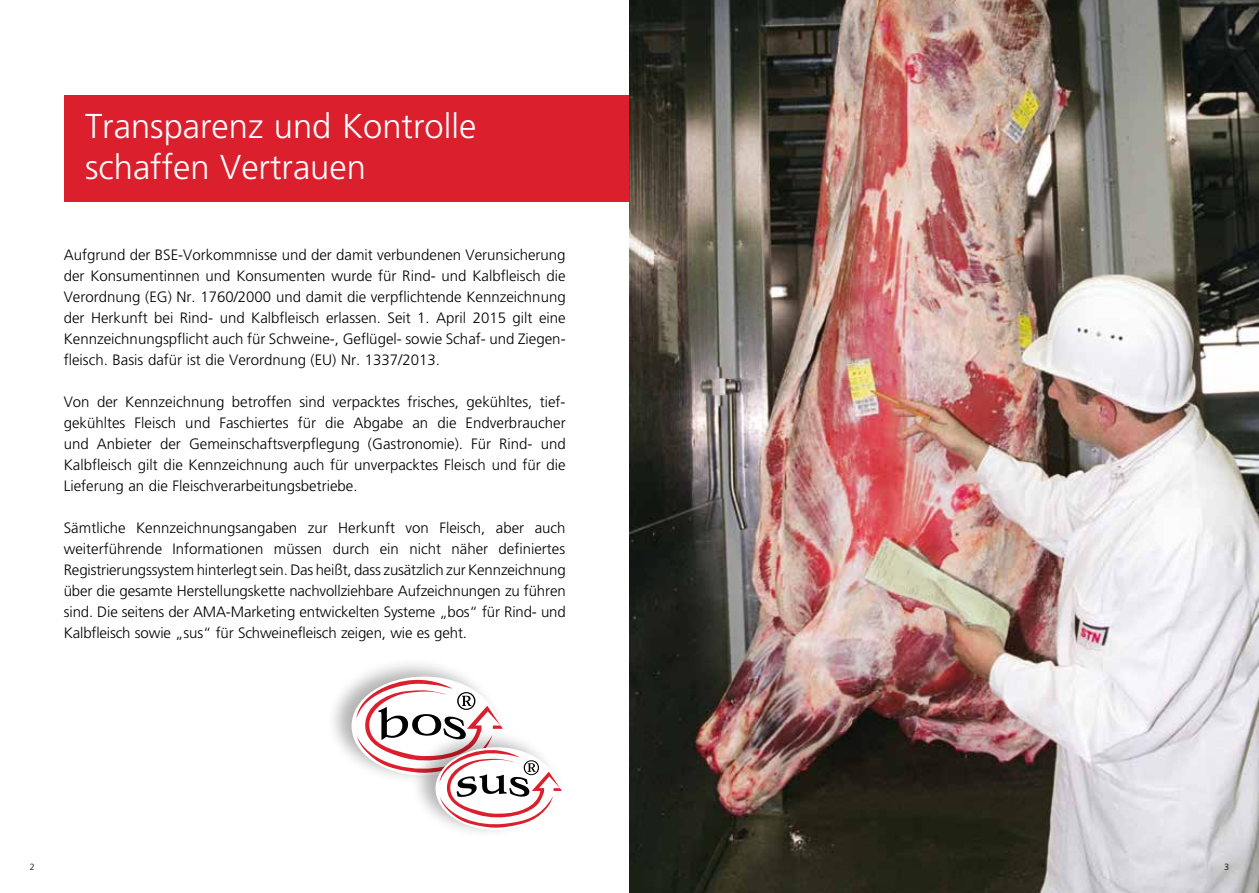
<style>
.page{position:relative;width:1259px;height:893px;background:#fff}
.page>*{position:absolute;margin:0;border:0;box-sizing:border-box;transform-origin:0 0}
.t1{font:300 34.5px/41.4px "Frutiger LT Std";color:#fff}
.t2{font:300 15px/21px "Frutiger LT Std";color:#000;text-align:justify}
.t3{font:300 9px "Frutiger LT Std";color:#000}
</style>
<div class="page">
<div style="left:64px;top:95px;width:565px;height:106px;background:#dc1f2d"></div>
<img style="left:629px;top:0;width:630px;height:893px">
<div style="left:326px;top:657px;width:182px;height:128px;background:#000;opacity:.3"></div>
<svg style="left:356px;top:676px;width:206px;height:152px"></svg>
<h1 class="t1" style="left:85px;top:106px;width:393px">Transparenz und Kontrolle schaffen Vertrauen</h1>
<p class="t2" style="left:64px;top:244px;width:503px">Aufgrund der BSE-Vorkommnisse und der damit verbundenen Verunsicherung der Konsumentinnen und Konsumenten wurde für Rind- und Kalbfleisch die Verordnung (EG) Nr. 1760/2000 und damit die verpflichtende Kennzeichnung der Herkunft bei Rind- und Kalbfleisch erlassen. Seit 1. April 2015 gilt eine Kennzeichnungspflicht auch für Schweine-, Geflügel- sowie Schaf- und Ziegen&shy;fleisch. Basis dafür ist die Verordnung (EU) Nr. 1337/2013.</p>
<p class="t2" style="left:64px;top:391px;width:503px">Von der Kennzeichnung betroffen sind verpacktes frisches, gekühltes, tief&shy;gekühltes Fleisch und Faschiertes für die Abgabe an die Endverbraucher und Anbieter der Gemeinschaftsverpflegung (Gastronomie). Für Rind- und Kalbfleisch gilt die Kennzeichnung auch für unverpacktes Fleisch und für die Lieferung an die Fleischverarbeitungsbetriebe.</p>
<p class="t2" style="left:64px;top:517px;width:503px">Sämtliche Kennzeichnungsangaben zur Herkunft von Fleisch, aber auch weiterführende Informationen müssen durch ein nicht näher definiertes Registrierungssystem hinterlegt sein. Das heißt, dass zusätzlich zur Kennzeichnung über die gesamte Herstellungskette nachvollziehbare Aufzeichnungen zu führen sind. Die seitens der AMA-Marketing entwickelten Systeme „bos“ für Rind- und Kalbfleisch sowie „sus“ für Schweinefleisch zeigen, wie es geht.</p>
<p class="t3" style="left:30px;top:861px;width:7px">2</p>
<p class="t3" style="left:1224px;top:861px;width:7px">3</p>
</div>
